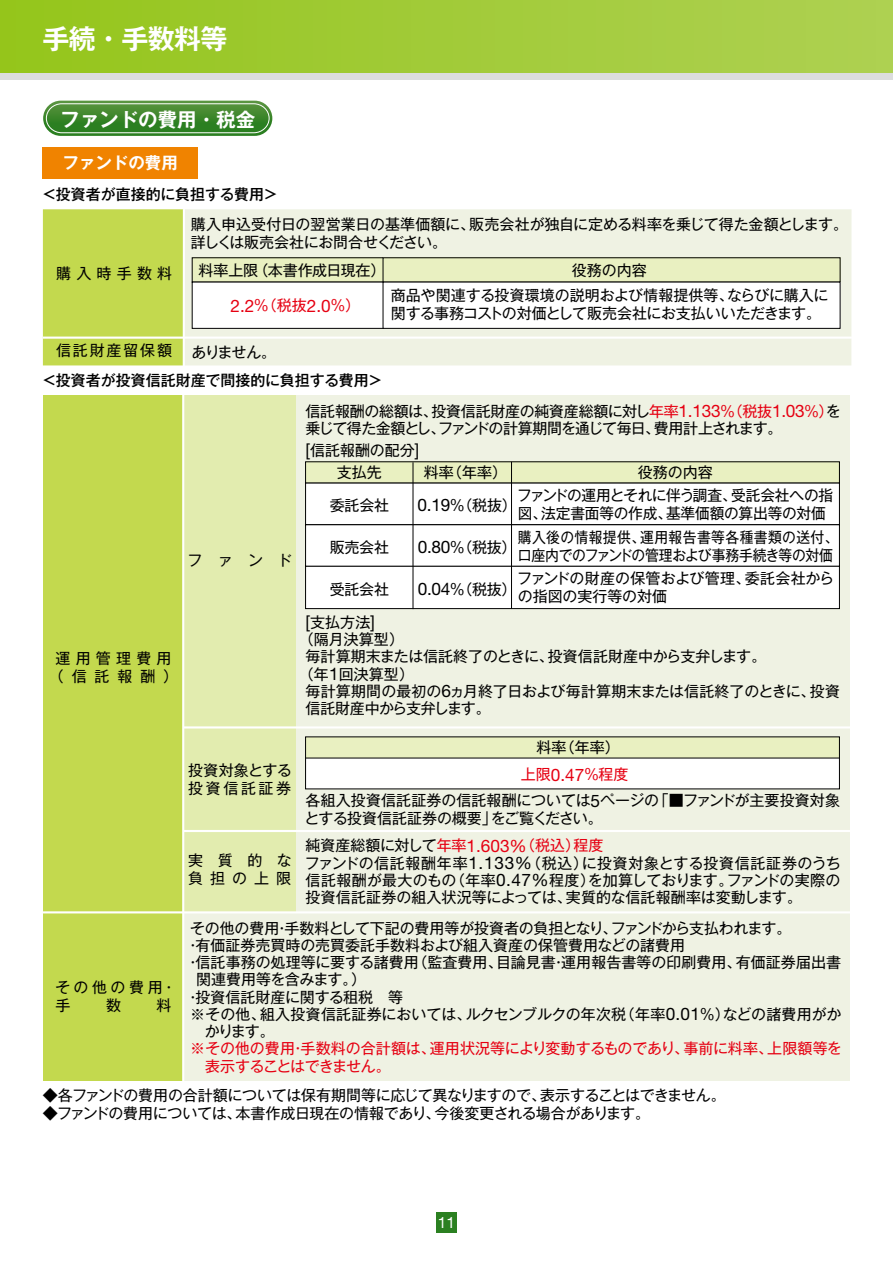
<style>
.page{position:relative;width:893px;height:1263px;background:#fff}
.page>*{position:absolute;margin:0;border:0;box-sizing:border-box;transform-origin:0 0}
.t1{font:700 27px "Gothic MB101 Pr 5 De";letter-spacing:-.025em;color:#fff}
.t2{font:700 19.5px "Gothic MB101 Pr 5 De";color:#fff}
.t3{font:17.25px "Helvetica Neue LT Std";color:#e60012}
.t4{font:700 16.5px "Gothic MB101 Pr 5 De";color:#fff}
.t5{font:15.45px "Helvetica Neue LT Std";color:#fff}
.t6{font:15px/17.2px "Gothic MB101 Pro";letter-spacing:-.01em;color:#000}
.t7{font:15px/17.2px "Gothic MB101 Pro";letter-spacing:-.03em;color:#000}
.t8{font:15px/17.2px "Gothic MB101 Pro";color:#e60012}
.t9{font:15px/23.5px "Gothic MB101 Pro";letter-spacing:-.01em;color:#000;scale:.92 1}
.t10{font:15px/24.2px "Gothic MB101 Pro";letter-spacing:.02em;color:#000}
.t11{font:500 15px "Gothic MB101 Pr 6";color:#000}
.t12{font:15px/18px "Gothic MB101 Pro";letter-spacing:.015em;color:#000}
.t13{font:15px "Gothic MB101 Pro";letter-spacing:-.04em;color:#000}
.t14{font:15px/18px "Gothic MB101 Pro";letter-spacing:.35em;color:#000;text-align:center}
.t15{font:15px/18px "Gothic MB101 Pro";letter-spacing:.475em;color:#000}
.t16{font:15px "Gothic MB101 Pro";letter-spacing:.125em;color:#000}
.s1{font-family:"Gothic MB101 Pro";font-size:15px}
.s2{color:#e60012}
.s3{font-family:"Helvetica Neue LT Std";font-size:17.25px;color:#e60012}
.s4{font-family:"Helvetica Neue LT Std";font-size:17.25px}
</style>
<div class="page">
<div style="left:0;top:0;width:893px;height:77px;background:linear-gradient(to right,#95c51c,#aed153)"></div>
<div style="left:0;top:74px;width:893px;height:6px;background:#dcdddd"></div>
<div style="left:436px;top:1212px;width:21px;height:21px;background:#2b8021"></div>
<div style="left:43px;top:147px;width:155px;height:32px;background:#f08300"></div>
<div style="left:43px;top:209px;width:141px;height:156px;background:#c3d94e"></div>
<div style="left:184px;top:209px;width:667px;height:156px;background:#eff2e3"></div>
<hr style="left:183px;top:209px;width:2px;height:159px;background:#fff">
<hr style="left:43px;top:337px;width:809px;height:2px;background:#fff">
<div style="left:183px;top:395px;width:667px;height:686px;background:#eff2e3"></div>
<div style="left:183px;top:395px;width:113px;height:517px;background:#e2ecaf"></div>
<div style="left:43px;top:395px;width:140px;height:686px;background:#c3d94e"></div>
<hr style="left:42px;top:911px;width:809px;height:2px;background:#fff">
<hr style="left:184px;top:726px;width:669px;height:2px;background:#fff">
<hr style="left:184px;top:830px;width:669px;height:2px;background:#fff">
<hr style="left:182px;top:393px;width:2px;height:706px;background:#fff">
<div style="left:192px;top:258px;width:214px;height:24px;background:#e9f0c1"></div>
<div style="left:192px;top:282px;width:214px;height:46px;background:#fff"></div>
<div style="left:192px;top:282px;width:214px;height:47px;border:1px solid #000"></div>
<div style="left:383px;top:258px;width:457px;height:24px;background:#e9f0c1"></div>
<div style="left:383px;top:282px;width:457px;height:46px;background:#fff"></div>
<div style="left:383px;top:282px;width:457px;height:47px;border:1px solid #000"></div>
<div style="left:306px;top:737px;width:533px;height:21px;background:#e9f0c1"></div>
<div style="left:306px;top:758px;width:533px;height:31px;background:#fff"></div>
<hr style="left:306px;top:758px;width:533px;height:1px;background:#000">
<div style="left:306px;top:462px;width:533px;height:21px;background:#e9f0c1"></div>
<div style="left:306px;top:483px;width:533px;height:42px;background:#fff"></div>
<div style="left:306px;top:525px;width:533px;height:41px;background:#fff"></div>
<div style="left:305px;top:524px;width:535px;height:43px;border:1px solid #000"></div>
<div style="left:306px;top:566px;width:533px;height:43px;background:#fff"></div>
<div style="left:305px;top:566px;width:535px;height:43px;border:1px solid #000"></div>
<hr style="left:413px;top:462px;width:1px;height:147px;background:#000">
<hr style="left:511px;top:462px;width:1px;height:147px;background:#000">
<svg style="left:43px;top:101px;width:229px;height:35px"></svg>
<svg style="left:45px;top:103px;width:225px;height:31px;background:#4a8f3b"></svg>
<h1 class="t1" style="left:43px;top:16px;width:186px">手続・手数料等</h1>
<h2 class="t2" style="left:60px;top:103px;width:197px">ファンドの費用・税金</h2>
<p class="t4" style="left:62px;top:149px;width:117px">ファンドの費用</p>
<p class="t11" style="left:42px;top:182px;width:238px">＜投資者が直接的に負担する費用＞</p>
<p class="t6" style="left:56px;top:263px;width:118px">購入時手数料</p>
<p class="t6" style="left:191px;top:213px;width:659px;line-height:18px">購入申込受付日の翌営業日の基準価額に、販売会社が独自に定める料率を乗じて得た金額とします。詳しくは販売会社にお問合せください。</p>
<p class="t6" style="left:198px;top:260px;width:188px">料率上限（本書作成日現在）</p>
<p class="t3" style="left:230px;top:295px;width:131px">2.2<span class="s1">％（税抜</span>2.0<span class="s1">％）</span></p>
<p class="t6" style="left:391px;top:256px;width:439px;line-height:25.3px;text-align:center">役務の内容<br>商品や関連する投資環境の説明および情報提供等、ならびに購入に</p>
<p class="t7" style="left:391px;top:303px;width:432px">関する事務コストの対価として販売会社にお支払いいただきます。</p>
<p class="t16" style="left:56px;top:338px;width:118px">信託財産留保額</p>
<p class="t6" style="left:191px;top:341px;width:86px">ありません。</p>
<p class="t11" style="left:42px;top:368px;width:342px">＜投資者が投資信託財産で間接的に負担する費用＞</p>
<p class="t14" style="left:49px;top:647px;width:131px">運用管理費用（信託報酬）</p>
<p class="t6" style="left:55px;top:976px;width:123px;line-height:18px">その他の費用・手</p>
<p class="t6" style="left:106px;top:994px;width:16px">数</p>
<p class="t6" style="left:157px;top:994px;width:16px">料</p>
<p class="t6" style="left:187px;top:549px;width:106px">ファンド</p>
<p class="t12" style="left:188px;top:759px;width:105px">投資対象とする投資信託証券</p>
<p class="t15" style="left:188px;top:849px;width:105px">実質的な負担の上限</p>
<p class="t7" style="left:306px;top:400px;width:537px">信託報酬の総額は、投資信託財産の純資産総額に対し<span class="s2">年率</span><span class="s3">1.133</span><span class="s2">％（税抜</span><span class="s3">1.03</span><span class="s2">％）</span>を乗じて得た金額とし、ファンドの計算期間を通じて毎日、費用計上されます。</p>
<p class="t6" style="left:306px;top:439px;width:115px"><span class="s4">[</span>信託報酬の配分<span class="s4">]</span></p>
<p class="t6" style="left:330px;top:494px;width:61px">委託会社</p>
<p class="t6" style="left:418px;top:494px;width:101px"><span class="s4">0.19</span>％（税抜）</p>
<p class="t6" style="left:418px;top:536px;width:100px"><span class="s4">0.80</span>％（税抜）</p>
<p class="t6" style="left:418px;top:578px;width:100px"><span class="s4">0.04</span>％（税抜）</p>
<p class="t6" style="left:337px;top:462px;width:46px">支払先</p>
<p class="t6" style="left:424px;top:462px;width:85px">料率（年率）</p>
<p class="t6" style="left:517px;top:459px;width:318px;line-height:22.2px;text-align:center">役務の内容<br>ファンドの運用とそれに伴う調査、受託会社への指</p>
<p class="t10" style="left:518px;top:499px;width:322px">図、法定書面等の作成、基準価額の算出等の対価購入後の情報提供、運用報告書等各種書類の送付、</p>
<p class="t9" style="left:517px;top:541px;width:346px">口座内でのファンドの管理および事務手続き等の対価ファンドの財産の保管および管理、委託会社から</p>
<p class="t6" style="left:518px;top:586px;width:151px">の指図の実行等の対価</p>
<p class="t6" style="left:330px;top:536px;width:61px">販売会社</p>
<p class="t6" style="left:330px;top:578px;width:61px">受託会社</p>
<p class="t6" style="left:306px;top:611px;width:71px"><span class="s4">[</span>支払方法<span class="s4">]</span></p>
<p class="t6" style="left:299px;top:629px;width:107px">（隔月決算型）</p>
<p class="t6" style="left:306px;top:646px;width:462px">毎計算期末または信託終了のときに、投資信託財産中から支弁します。</p>
<p class="t6" style="left:299px;top:663px;width:117px">（年<span class="s4">1</span>回決算型）</p>
<p class="t6" style="left:306px;top:680px;width:536px">毎計算期間の最初の<span class="s4">6</span>ヵ月終了日および毎計算期末または信託終了のときに、投資</p>
<p class="t13" style="left:306px;top:696px;width:187px">信託財産中から支弁します。</p>
<p class="t6" style="left:536px;top:737px;width:85px">料率（年率）</p>
<p class="t8" style="left:521px;top:764px;width:109px">上限<span class="s4">0.47</span>％程度</p>
<p class="t6" style="left:305px;top:790px;width:537px">各組入投資信託証券の信託報酬については<span class="s4">5</span>ページの「■ファンドが主要投資対象とする投資信託証券の概要」をご覧ください。</p>
<p class="t6" style="left:305px;top:835px;width:538px">純資産総額に対して<span class="s2">年率</span><span class="s3">1.603%</span><span class="s2">（税込）程度<br></span>ファンドの信託報酬年率<span class="s4">1.133%</span>（税込）に投資対象とする投資信託証券のうち信託報酬が最大のもの（年率<span class="s4">0.47%</span>程度）を加算しております。ファンドの実際の投資信託証券の組入状況等によっては、実質的な信託報酬率は変動します。</p>
<p class="t6" style="left:190px;top:917px;width:603px">その他の費用・手数料として下記の費用等が投資者の負担となり、ファンドから支払われます。</p>
<p class="t6" style="left:185px;top:934px;width:501px">・有価証券売買時の売買委託手数料および組入資産の保管費用などの諸費用</p>
<p class="t6" style="left:185px;top:952px;width:657px">・信託事務の処理等に要する諸費用（監査費用、目論見書・運用報告書等の印刷費用、有価証券届出書</p>
<p class="t6" style="left:196px;top:969px;width:171px">関連費用等を含みます。）</p>
<p class="t6" style="left:185px;top:986px;width:219px">・投資信託財産に関する租税　等</p>
<p class="t6" style="left:190px;top:1003px;width:653px">※その他、組入投資信託証券においては、ルクセンブルクの年次税（年率<span class="s4">0.01</span>％）などの諸費用がか</p>
<p class="t6" style="left:205px;top:1021px;width:72px">かります。</p>
<p class="t8" style="left:205px;top:1038px;width:638px;text-indent:-15px">※その他の費用・手数料の合計額は、運用状況等により変動するものであり、事前に料率、上限額等を表示することはできません。</p>
<p class="t7" style="left:43px;top:1085px;width:684px">◆各ファンドの費用の合計額については保有期間等に応じて異なりますので、表示することはできません。</p>
<p class="t6" style="left:43px;top:1103px;width:609px">◆ファンドの費用については、本書作成日現在の情報であり、今後変更される場合があります。</p>
<p class="t5" style="left:438px;top:1213px;width:19px">11</p>
</div>
